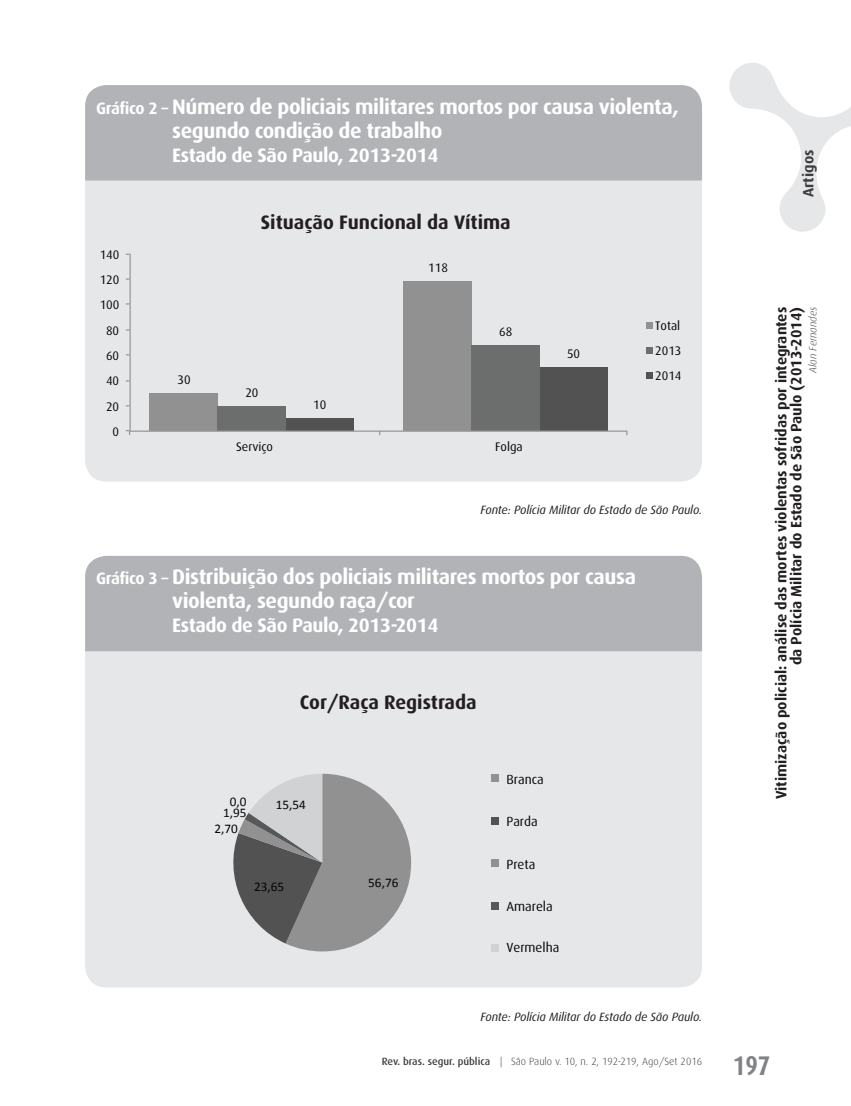
<style>
.page{position:relative;width:851px;height:1106px;background:#fff}
.page>*{position:absolute;margin:0;border:0;box-sizing:border-box;transform-origin:0 0}
.t1{font:700 27px "Dax Condensed";color:#808285}
.t2{font:700 21px/24px "Dax";letter-spacing:-.02em;color:#fff}
.t3{font:700 19.5px "Dax";letter-spacing:-.02em;color:#fff}
.t4{font:700 19.5px "Dax";color:#231f20}
.t5{font:700 17.4px "Dax";color:#050504}
.t6{font:700 15px/15px "Dax";color:#231f20;text-align:right}
.t7{font:700 15px "Dax";color:#3e3e3f}
.t8{font:13.2px "Dax";color:#050504}
.t9{font:13.2px "Calibri";color:#050504}
.t10{font:12.45px/24.9px "Dax";color:#050504;text-align:justify}
.t11{font:italic 12px "Dax";letter-spacing:-.01em;color:#231f20}
.t12{font:300 10.5px "Dax";color:#3e3e3f}
.t13{font:italic 300 10.5px "Dax";color:#3e3e3f}
.s1{font-size:16.5px}
.s2{font-weight:500}
</style>
<div class="page">
<svg style="left:729px;top:63px;width:121px;height:169px"></svg>
<div style="left:85px;top:162px;width:617px;height:319px;background:#e6e7e9;border-radius:21px"></div>
<div style="left:85px;top:632px;width:617px;height:355px;background:#e6e7e9;border-radius:21px"></div>
<div style="left:85px;top:85px;width:617px;height:95px;background:#b2b3b7"></div>
<div style="left:85px;top:556px;width:617px;height:95px;background:#b2b3b7"></div>
<div style="left:403px;top:281px;width:68px;height:149px;background:#929192"></div>
<div style="left:149px;top:393px;width:69px;height:37px;background:#929192"></div>
<div style="left:471px;top:345px;width:69px;height:85px;background:#6c6d6d"></div>
<div style="left:218px;top:406px;width:68px;height:24px;background:#6c6d6d"></div>
<div style="left:540px;top:367px;width:67px;height:63px;background:#515251"></div>
<div style="left:286px;top:418px;width:67px;height:12px;background:#515251"></div>
<hr style="left:129px;top:254px;width:2px;height:177px;background:#989898">
<hr style="left:130px;top:430px;width:496px;height:2px;background:#989898">
<div style="left:645px;top:322px;width:7px;height:6px;background:#929192"></div>
<div style="left:645px;top:347px;width:7px;height:6px;background:#6c6d6d"></div>
<div style="left:645px;top:372px;width:7px;height:6px;background:#515251"></div>
<svg style="left:233px;top:773px;width:178px;height:178px"></svg>
<div style="left:491px;top:774px;width:8px;height:8px;background:#929192"></div>
<div style="left:491px;top:817px;width:8px;height:7px;background:#515251"></div>
<div style="left:491px;top:859px;width:8px;height:8px;background:#929192"></div>
<div style="left:491px;top:902px;width:8px;height:7px;background:#57585a"></div>
<div style="left:491px;top:944px;width:8px;height:8px;background:#d1d2d4"></div>
<p class="t2" style="left:172px;top:94px;width:508px;text-indent:-76px"><span class="s1">Gráfico 2 –</span> Número de policiais militares mortos por causa violenta, segundo condição de trabalho</p>
<p class="t3" style="left:172px;top:144px;width:267px">Estado de São Paulo, 2013-2014</p>
<p class="t10" style="left:100px;top:242px;width:21px">140</p>
<p class="t10" style="left:100px;top:267px;width:21px">120</p>
<p class="t10" style="left:100px;top:293px;width:21px">100</p>
<p class="t10" style="left:106px;top:318px;width:15px">80</p>
<p class="t10" style="left:106px;top:343px;width:15px">60</p>
<p class="t10" style="left:106px;top:369px;width:15px">40</p>
<p class="t10" style="left:106px;top:394px;width:15px">20</p>
<p class="t10" style="left:112px;top:419px;width:8px">0</p>
<p class="t10" style="left:177px;top:367px;width:15px">30</p>
<p class="t4" style="left:261px;top:211px;width:251px">Situação Funcional da Vítima</p>
<p class="t5" style="left:291px;top:215px;width:224px">Situação Funcional da vítima</p>
<p class="t10" style="left:245px;top:380px;width:15px">20</p>
<p class="t10" style="left:313px;top:392px;width:15px">10</p>
<p class="t10" style="left:428px;top:256px;width:21px">118</p>
<p class="t10" style="left:499px;top:319px;width:15px">68</p>
<p class="t10" style="left:236px;top:435px;width:38px">Serviço</p>
<p class="t10" style="left:495px;top:435px;width:29px">Folga</p>
<p class="t10" style="left:567px;top:342px;width:15px">50</p>
<p class="t10" style="left:655px;top:313px;width:28px">Total 2013<br>2014</p>
<p class="t11" style="left:480px;top:503px;width:223px">Fonte: Polícia Militar do Estado de São Paulo.</p>
<p class="t2" style="left:172px;top:565px;width:465px;text-indent:-76px"><span class="s1">Gráfico 3 –</span> Distribuição dos policiais militares mortos por causa violenta, segundo raça/cor</p>
<p class="t3" style="left:172px;top:614px;width:267px">Estado de São Paulo, 2013-2014</p>
<p class="t4" style="left:300px;top:691px;width:178px">Cor/Raça Registrada</p>
<p class="t9" style="left:230px;top:793px;width:18px">0,0</p>
<p class="t9" style="left:276px;top:796px;width:32px">15,54</p>
<p class="t9" style="left:223px;top:804px;width:25px">1,95</p>
<p class="t9" style="left:214px;top:820px;width:25px">2,70</p>
<p class="t9" style="left:254px;top:878px;width:32px">23,65</p>
<p class="t9" style="left:368px;top:874px;width:32px">56,76</p>
<p class="t8" style="left:506px;top:771px;width:39px">Branca</p>
<p class="t8" style="left:506px;top:814px;width:33px">Parda</p>
<p class="t8" style="left:506px;top:856px;width:30px">Preta</p>
<p class="t8" style="left:506px;top:899px;width:48px">Amarela</p>
<p class="t8" style="left:506px;top:940px;width:54px">Vermelha</p>
<p class="t11" style="left:480px;top:1010px;width:223px">Fonte: Polícia Militar do Estado de São Paulo.</p>
<p class="t12" style="left:382px;top:1055px;width:322px"><span class="s2">Rev. bras. segur. pública</span> | São Paulo v. 10, n. 2, 192-219, Ago/Set 2016</p>
<p class="t7" style="left:799px;top:197px;width:49px;rotate:-90deg">Artigos</p>
<p class="t6" style="left:773px;top:799px;width:494px;rotate:-90deg">Vitimização policial: análise das mortes violentas sofridas por integrantes da Polícia Militar do Estado de São Paulo (2013-2014)</p>
<p class="t13" style="left:807px;top:373px;width:67px;rotate:-90deg">Alan Fernandes</p>
<p class="t1" style="left:733px;top:1050px;width:39px">197</p>
</div>
